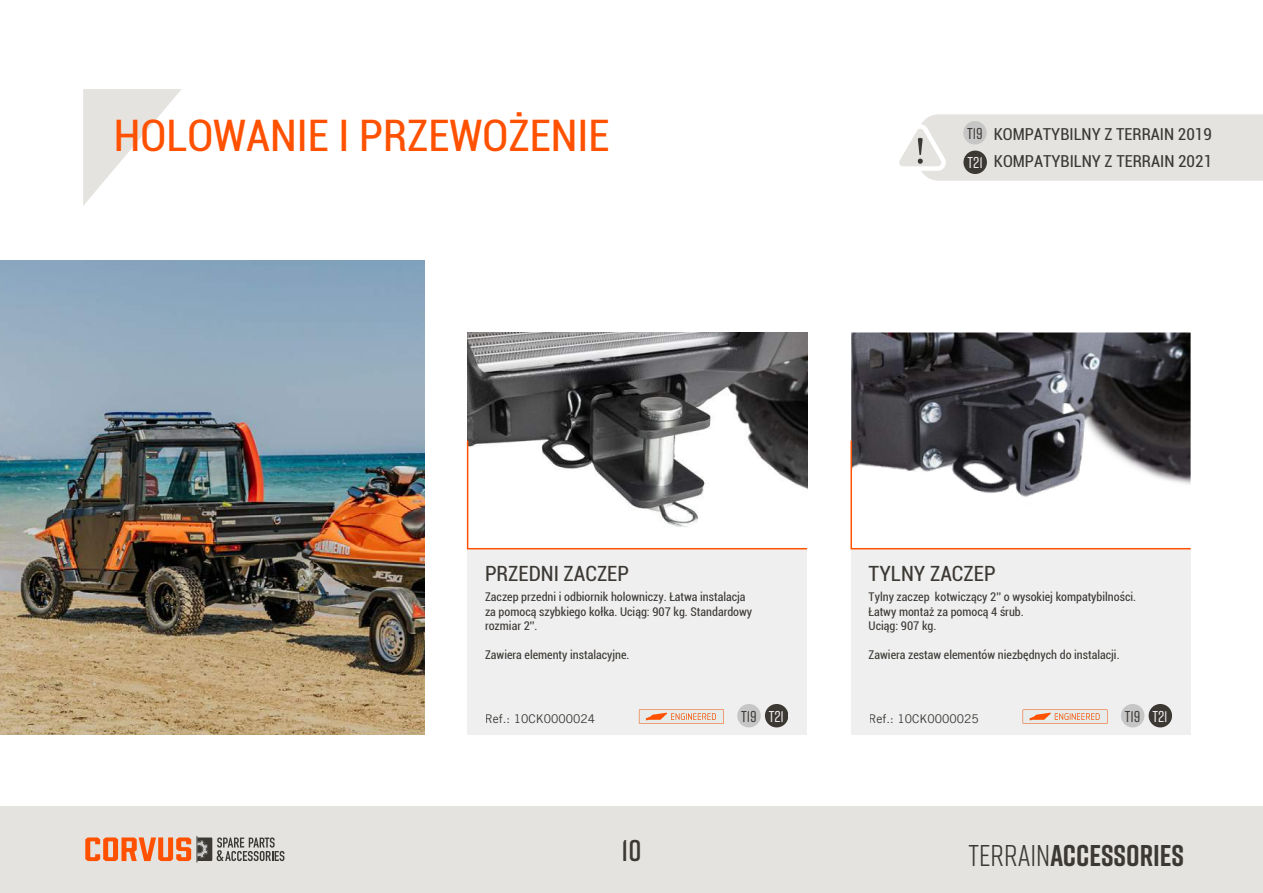
<style>
.page{position:relative;width:1263px;height:893px;background:#fff}
.page>*{position:absolute;margin:0;border:0;box-sizing:border-box;transform-origin:0 0}
.t1{font:condensed 43.5px "Roboto";color:#ff5100}
.t2{font:700 30px "Rift";color:#3c3935}
.t3{font:600 30px "Rift";color:#3c3935}
.t4{font:condensed 21px "Roboto";color:#3c3935}
.t5{font:condensed 16.5px/26.2px "Roboto";color:#3c3935}
.t6{font:500 15.75px "Rift";color:#3c3935}
.t7{font:500 15.75px "Rift";color:#efefef}
.t8{font:condensed 12px/14.4px "Roboto";color:#3c3935}
.t9{font:12px "Trade Gothic LT";color:#3c3935}
.s1{color:#efefef}
.s2{font-weight:400}
</style>
<div class="page">
<div style="left:0;top:806px;width:1263px;height:87px;background:#e4e3df"></div>
<svg style="left:85px;top:836px;width:199px;height:27px"></svg>
<svg style="left:83px;top:89px;width:98px;height:117px"></svg>
<svg style="left:899px;top:114px;width:364px;height:67px;background:#e1e0dd"></svg>
<img style="left:468px;top:332px;width:339px;height:107px">
<img style="left:851px;top:332px;width:339px;height:107px">
<img style="left:0;top:261px;width:425px;height:474px">
<div style="left:468px;top:549px;width:339px;height:186px;background:#efefef"></div>
<svg style="left:466px;top:439px;width:342px;height:111px"></svg>
<div style="left:737px;top:704px;width:24px;height:23px;background:#c7c6c6;border-radius:50%"></div>
<div style="left:765px;top:704px;width:23px;height:23px;background:#3c3935;border-radius:50%"></div>
<svg style="left:639px;top:709px;width:85px;height:15px"></svg>
<div style="left:851px;top:549px;width:340px;height:186px;background:#efefef"></div>
<svg style="left:850px;top:439px;width:341px;height:111px"></svg>
<div style="left:1121px;top:704px;width:23px;height:23px;background:#c7c6c6;border-radius:50%"></div>
<div style="left:1148px;top:704px;width:24px;height:23px;background:#3c3935;border-radius:50%"></div>
<svg style="left:1022px;top:709px;width:86px;height:15px"></svg>
<svg style="left:253px;top:544px;width:35px;height:14px"></svg>
<h1 class="t1" style="left:114px;top:105px;width:497px">HOLOWANIE I PRZEWOŻENIE</h1>
<h3 class="t6" style="left:967px;top:122px;width:17px">T19</h3>
<h3 class="t7" style="left:967px;top:152px;width:17px">T21</h3>
<h3 class="t5" style="left:994px;top:121px;width:220px">KOMPATYBILNY Z TERRAIN 2019<br>KOMPATYBILNY Z TERRAIN 2021</h3>
<h3 class="t4" style="left:485px;top:559px;width:146px">PRZEDNI ZACZEP</h3>
<p class="t8" style="left:485px;top:589px;width:269px">Zaczep przedni i odbiornik holowniczy. Łatwa instalacja za pomocą szybkiego kołka. Uciąg: 907 kg. Standardowy rozmiar 2''.</p>
<p class="t8" style="left:485px;top:647px;width:146px">Zawiera elementy instalacyjne.</p>
<p class="t9" style="left:485px;top:712px;width:112px">Ref.: 10CK0000024</p>
<h3 class="t6" style="left:741px;top:705px;width:44px">T19 <span class="s1">T21</span></h3>
<h3 class="t4" style="left:869px;top:559px;width:128px">TYLNY ZACZEP</h3>
<p class="t8" style="left:869px;top:589px;width:269px">Tylny zaczep kotwiczący 2'' o wysokiej kompatybilności.<br>Łatwy montaż za pomocą 4 śrub.<br>Uciąg: 907 kg.</p>
<p class="t8" style="left:869px;top:647px;width:252px">Zawiera zestaw elementów niezbędnych do instalacji.</p>
<p class="t9" style="left:869px;top:712px;width:112px">Ref.: 10CK0000025</p>
<h3 class="t6" style="left:1125px;top:705px;width:44px">T19 <span class="s1">T21</span></h3>
<h2 class="t3" style="left:621px;top:829px;width:21px">1 01</h2>
<h2 class="t2" style="left:968px;top:833px;width:217px"><span class="s2">TERRAIN</span>ACCESSORIES</h2>
</div>
